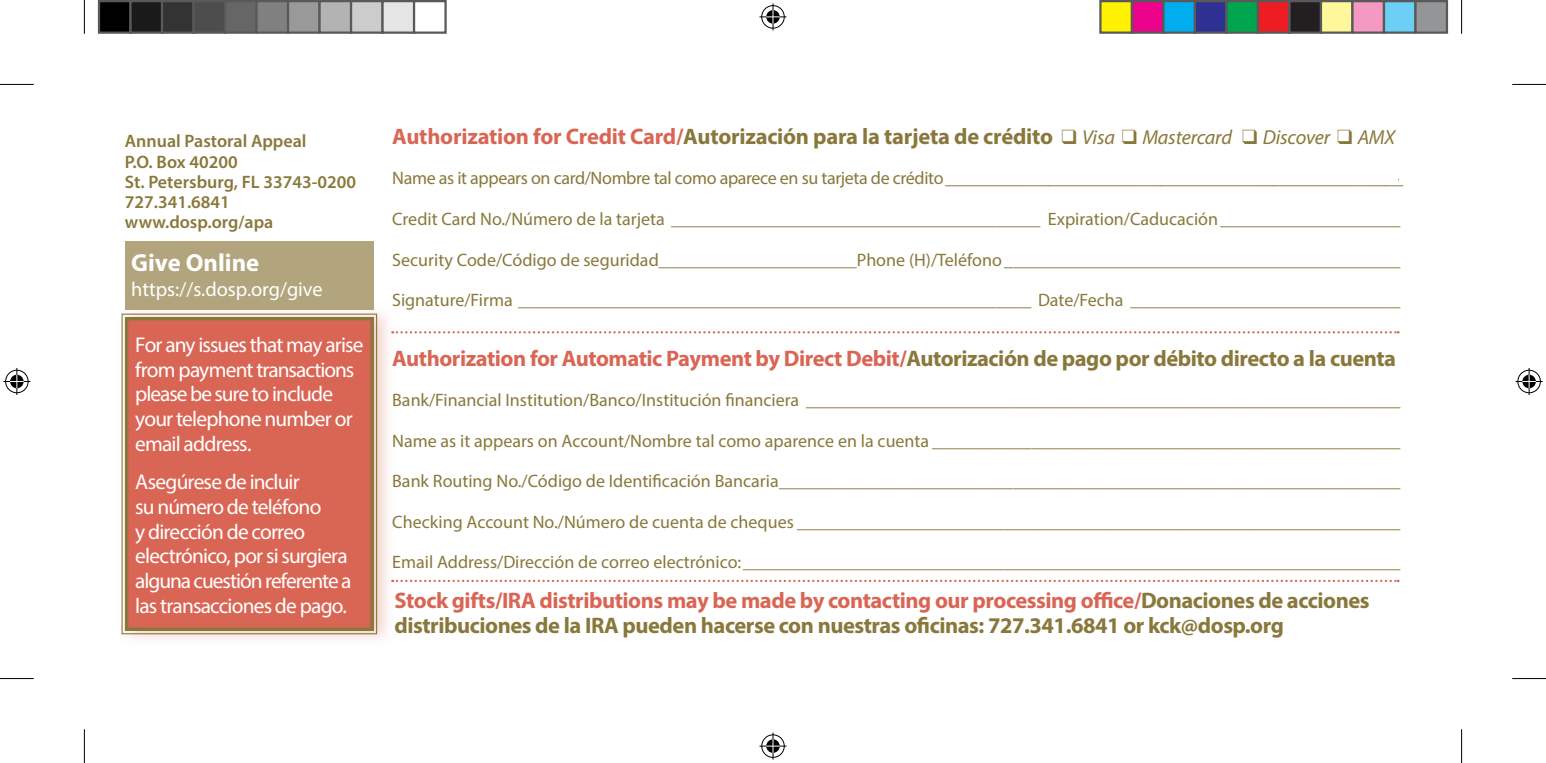
<style>
.page{position:relative;width:1546px;height:763px;background:#fff}
.page>*{position:absolute;margin:0;border:0;box-sizing:border-box;transform-origin:0 0}
.t1{font:700 24.75px "Myriad Pro";color:#fff}
.t2{font:700 22.5px/24.8px "Myriad Pro";letter-spacing:-.02em;color:#89783b}
.t3{font:700 22.5px "Myriad Pro";letter-spacing:-.02em;color:#d96655}
.t4{font:21.38px/24.8px "Myriad Pro";letter-spacing:-.04em;color:#fff}
.t5{font:20.25px "Myriad Pro";color:#fff}
.t6{font:18px "Myriad Pro";color:#89783b}
.t7{font:18px "Myriad Pro";letter-spacing:-.02em;color:#89783b}
.t8{font:600 18px/20.2px "Myriad Pro";color:#89783b}
.s1{color:#d96655}
.s2{font-weight:400;font-style:italic;font-size:20.25px}
.s3{color:#89783b}
</style>
<div class="page">
<svg style="left:397px;top:331px;width:1001px;height:2px"></svg>
<svg style="left:397px;top:579px;width:1001px;height:3px"></svg>
<div style="left:117px;top:303px;width:280px;height:346px;background:#d96655;opacity:.31"></div>
<div style="left:121px;top:313px;width:257px;height:321px;background:#d96655"></div>
<div style="left:125px;top:317px;width:249px;height:314px;border:3px solid #89783b"></div>
<div style="left:125px;top:241px;width:249px;height:69px;background:#b2a57d"></div>
<hr style="left:0;top:84px;width:34px;height:1px;background:#000">
<hr style="left:1512px;top:84px;width:34px;height:1px;background:#000">
<hr style="left:0;top:678px;width:34px;height:1px;background:#000">
<hr style="left:1512px;top:678px;width:34px;height:1px;background:#000">
<hr style="left:84px;top:0;width:1px;height:34px;background:#000">
<hr style="left:84px;top:729px;width:1px;height:33px;background:#000">
<hr style="left:1461px;top:0;width:1px;height:34px;background:#000">
<hr style="left:1461px;top:729px;width:1px;height:33px;background:#000">
<svg style="left:759px;top:3px;width:27px;height:27px"></svg>
<svg style="left:759px;top:732px;width:27px;height:27px"></svg>
<svg style="left:3px;top:368px;width:27px;height:27px"></svg>
<svg style="left:1515px;top:368px;width:27px;height:27px"></svg>
<div style="left:99px;top:1px;width:31px;height:32px;background:#000"></div>
<div style="left:98px;top:0;width:34px;height:34px;border:2px solid #595959"></div>
<div style="left:130px;top:1px;width:32px;height:32px;background:#1a1a1a"></div>
<div style="left:129px;top:0;width:34px;height:34px;border:2px solid #595959"></div>
<div style="left:162px;top:1px;width:32px;height:32px;background:#333"></div>
<div style="left:161px;top:0;width:34px;height:34px;border:2px solid #595959"></div>
<div style="left:194px;top:1px;width:31px;height:32px;background:#4d4d4d"></div>
<div style="left:192px;top:0;width:34px;height:34px;border:2px solid #595959"></div>
<div style="left:225px;top:1px;width:31px;height:32px;background:#666"></div>
<div style="left:224px;top:0;width:34px;height:34px;border:2px solid #595959"></div>
<div style="left:256px;top:1px;width:32px;height:32px;background:#808080"></div>
<div style="left:255px;top:0;width:34px;height:34px;border:2px solid #595959"></div>
<div style="left:288px;top:1px;width:32px;height:32px;background:#999"></div>
<div style="left:287px;top:0;width:34px;height:34px;border:2px solid #595959"></div>
<div style="left:320px;top:1px;width:31px;height:32px;background:#b3b3b3"></div>
<div style="left:318px;top:0;width:34px;height:34px;border:2px solid #595959"></div>
<div style="left:351px;top:1px;width:31px;height:32px;background:#ccc"></div>
<div style="left:350px;top:0;width:34px;height:34px;border:2px solid #595959"></div>
<div style="left:382px;top:1px;width:32px;height:32px;background:#e6e6e6"></div>
<div style="left:381px;top:0;width:34px;height:34px;border:2px solid #595959"></div>
<div style="left:413px;top:0;width:34px;height:34px;border:2px solid #595959"></div>
<div style="left:1100px;top:1px;width:32px;height:32px;background:#fff101"></div>
<div style="left:1099px;top:0;width:34px;height:34px;border:2px solid #595959"></div>
<div style="left:1132px;top:1px;width:31px;height:32px;background:#ed028c"></div>
<div style="left:1131px;top:0;width:33px;height:34px;border:2px solid #595959"></div>
<div style="left:1163px;top:1px;width:32px;height:32px;background:#00aeef"></div>
<div style="left:1162px;top:0;width:34px;height:34px;border:2px solid #595959"></div>
<div style="left:1195px;top:1px;width:31px;height:32px;background:#2e3092"></div>
<div style="left:1194px;top:0;width:33px;height:34px;border:2px solid #595959"></div>
<div style="left:1226px;top:1px;width:32px;height:32px;background:#00a54f"></div>
<div style="left:1225px;top:0;width:34px;height:34px;border:2px solid #595959"></div>
<div style="left:1258px;top:1px;width:31px;height:32px;background:#ee1d23"></div>
<div style="left:1257px;top:0;width:33px;height:34px;border:2px solid #595959"></div>
<div style="left:1289px;top:1px;width:32px;height:32px;background:#231f20"></div>
<div style="left:1288px;top:0;width:34px;height:34px;border:2px solid #595959"></div>
<div style="left:1321px;top:1px;width:31px;height:32px;background:#fff79a"></div>
<div style="left:1320px;top:0;width:33px;height:34px;border:2px solid #595959"></div>
<div style="left:1352px;top:1px;width:32px;height:32px;background:#f499c2"></div>
<div style="left:1351px;top:0;width:34px;height:34px;border:2px solid #595959"></div>
<div style="left:1384px;top:1px;width:31px;height:32px;background:#6bcff6"></div>
<div style="left:1383px;top:0;width:33px;height:34px;border:2px solid #595959"></div>
<div style="left:1415px;top:1px;width:32px;height:32px;background:#939598"></div>
<div style="left:1414px;top:0;width:34px;height:34px;border:2px solid #595959"></div>
<p class="t8" style="left:125px;top:131px;width:233px">Annual Pastoral Appeal<br>P.O. Box 40200<br>St. Petersburg, FL 33743-0200<br>727.341.6841 www.dosp.org/apa</p>
<h1 class="t1" style="left:131px;top:247px;width:130px">Give Online</h1>
<p class="t5" style="left:131px;top:276px;width:193px">https://s.dosp.org/give</p>
<p class="t4" style="left:135px;top:332px;width:230px">For any issues that may arise from payment transactions please be sure to include your telephone number or email address.</p>
<p class="t4" style="left:135px;top:469px;width:218px">Asegúrese de incluir<br>su número de teléfono<br>y dirección de correo electrónico, por si surgiera alguna cuestión referente a las transacciones de pago.</p>
<p class="t2" style="left:392px;top:123px;width:1004px"><span class="s1">Authorization for Credit Card/</span>Autorización para la tarjeta de crédito ❑ <span class="s2">Visa</span> ❑ <span class="s2">Mastercard</span> ❑ <span class="s2">Discover</span> ❑ <span class="s2">AMX</span></p>
<p class="t7" style="left:392px;top:167px;width:1013px">Name as it appears on card/Nombre tal como aparece en su tarjeta de crédito_____________________________________________________</p>
<p class="t6" style="left:392px;top:208px;width:1009px">Credit Card No./Número de la tarjeta _________________________________________ Expiration/Caducación____________________</p>
<p class="t6" style="left:392px;top:248px;width:1009px">Security Code/Código de seguridad______________________Phone (H)/Teléfono____________________________________________</p>
<p class="t6" style="left:392px;top:289px;width:1009px">Signature/Firma _________________________________________________________ Date/Fecha ______________________________</p>
<p class="t3" style="left:392px;top:343px;width:1005px">Authorization for Automatic Payment by Direct Debit/<span class="s3">Autorización de pago por débito directo a la cuenta</span></p>
<p class="t6" style="left:392px;top:389px;width:1009px">Bank/Financial Institution/Banco/Institución financiera __________________________________________________________________</p>
<p class="t6" style="left:392px;top:429px;width:1009px">Name as it appears on Account/Nombre tal como aparence en la cuenta ____________________________________________________</p>
<p class="t6" style="left:392px;top:470px;width:1009px">Bank Routing No./Código de Identificación Bancaria_____________________________________________________________________</p>
<p class="t6" style="left:392px;top:510px;width:1009px">Checking Account No./Número de cuenta de cheques ___________________________________________________________________</p>
<p class="t6" style="left:392px;top:551px;width:1009px">Email Address/Dirección de correo electrónico:_________________________________________________________________________</p>
<p class="t2" style="left:394px;top:587px;width:977px"><span class="s1">Stock gifts/IRA distributions may be made by contacting our processing office/</span>Donaciones de acciones distribuciones de la IRA pueden hacerse con nuestras oficinas: 727.341.6841 or kck@dosp.org</p>
</div>
